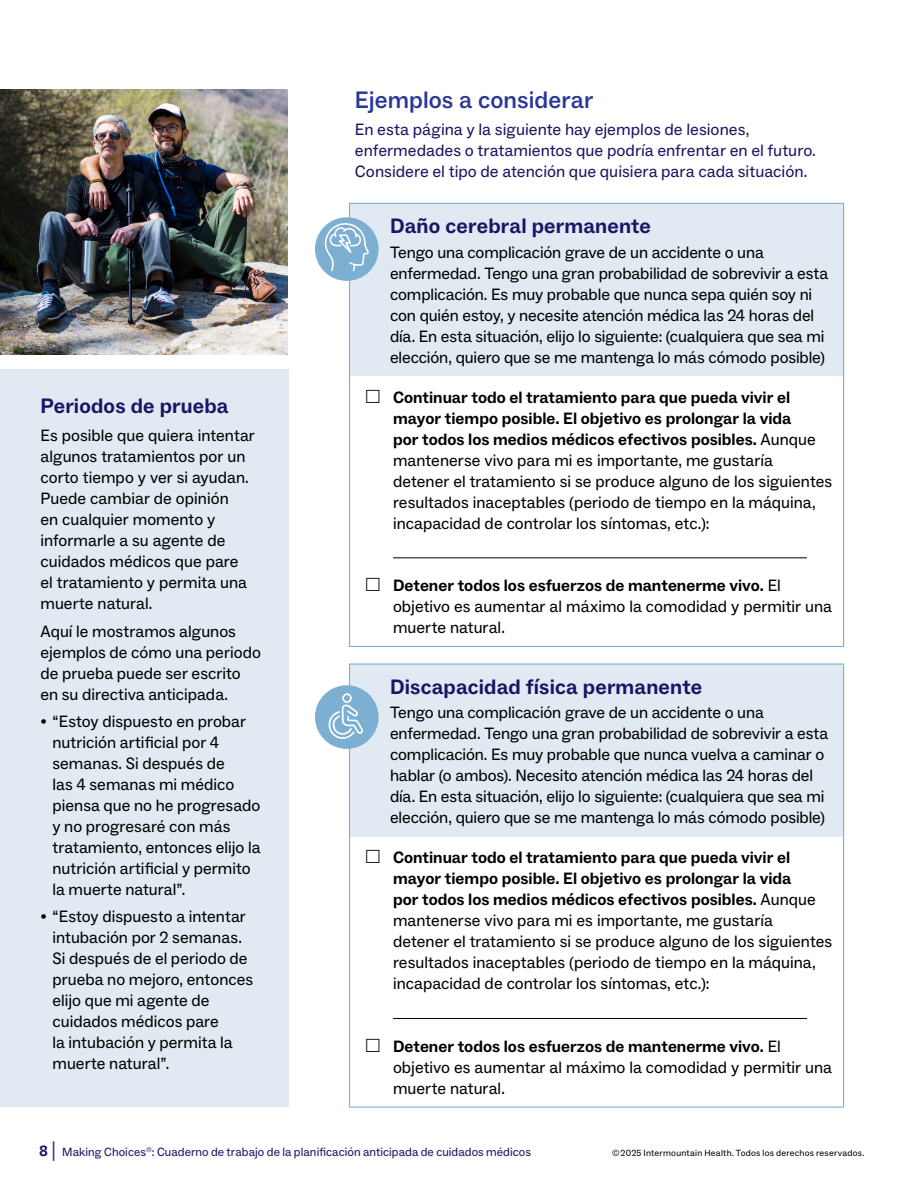
<style>
.page{position:relative;width:918px;height:1188px;background:#fff}
.page>*{position:absolute;margin:0;border:0;box-sizing:border-box;transform-origin:0 0}
.head_2{font:500 24px "ABC Social";letter-spacing:.005em;color:#293896}
.head_3{font:700 21px "ABC Social";letter-spacing:.01em;color:#1b1464}
.Main{font:16.5px/21px "ABC Social";color:#000}
.Opening_paragraph{font:16.5px/21px "ABC Social";letter-spacing:.015em;color:#1b1464}
.Main_table{font:16.5px/21px "ABC Social";letter-spacing:.005em;color:#000}
.t1{font:12px "ABC Social";letter-spacing:.005em;color:#1b1464}
.t2{font:9px "ABC Social";letter-spacing:.025em;color:#000}
.s1{font-family:"Adobe Garamond Pro"}
.s2{font-weight:700}
.s3{font-weight:700;font-size:15px}
.s4{font-size:19.5px;color:#293896}
</style>
<div class="page">
<img style="left:0;top:89px;width:288px;height:265px">
<div style="left:0;top:369px;width:288px;height:738px;background:#e1eaf2"></div>
<div style="left:350px;top:203px;width:494px;height:173px;background:#e1eaf2"></div>
<hr style="left:349px;top:203px;width:495px;height:1px;background:#7cafd1">
<hr style="left:349px;top:204px;width:1px;height:172px;background:#7cafd1">
<hr style="left:843px;top:204px;width:1px;height:172px;background:#7cafd1">
<hr style="left:349px;top:376px;width:1px;height:270px;background:#7cafd1">
<hr style="left:843px;top:376px;width:1px;height:270px;background:#7cafd1">
<hr style="left:349px;top:646px;width:495px;height:1px;background:#7cafd1">
<hr style="left:393px;top:558px;width:414px;height:1px;background:#000">
<div style="left:350px;top:664px;width:494px;height:173px;background:#e1eaf2"></div>
<hr style="left:349px;top:664px;width:495px;height:1px;background:#7cafd1">
<hr style="left:349px;top:665px;width:1px;height:172px;background:#7cafd1">
<hr style="left:843px;top:665px;width:1px;height:172px;background:#7cafd1">
<hr style="left:349px;top:837px;width:1px;height:270px;background:#7cafd1">
<hr style="left:843px;top:837px;width:1px;height:270px;background:#7cafd1">
<hr style="left:349px;top:1107px;width:495px;height:1px;background:#7cafd1">
<hr style="left:393px;top:1018px;width:414px;height:1px;background:#000">
<div style="left:315px;top:217px;width:64px;height:64px;background:#7cafd1;border-radius:50%"></div>
<svg style="left:324px;top:221px;width:46px;height:51px"></svg>
<div style="left:315px;top:685px;width:64px;height:64px;background:#7cafd1;border-radius:50%"></div>
<svg style="left:328px;top:693px;width:36px;height:46px"></svg>
<p class="head_3" style="left:40px;top:393px;width:189px">Periodos de prueba</p>
<p class="Main" style="left:40px;top:426px;width:216px">Es posible que quiera intentar algunos tratamientos por un corto tiempo y ver si ayudan.<br>Puede cambiar de opinión<br>en cualquier momento y informarle a su agente de cuidados médicos que pare el tratamiento y permita una muerte natural.</p>
<p class="Main_table" style="left:40px;top:621px;width:222px">Aquí le mostramos algunos ejemplos de cómo una periodo de prueba puede ser escrito en su directiva anticipada.</p>
<p class="Main" style="left:52px;top:711px;width:210px;text-indent:-12px"><span class="s1">•</span> “Estoy dispuesto en probar nutrición artificial por 4 semanas. Si después de<br>las 4 semanas mi médico piensa que no he progresado y no progresaré con más tratamiento, entonces elijo la nutrición artificial y permito la muerte natural”.</p>
<p class="Main" style="left:52px;top:906px;width:202px;text-indent:-12px"><span class="s1">•</span> “Estoy dispuesto a intentar intubación por 2 semanas.<br>Si después de el periodo de prueba no mejoro, entonces elijo que mi agente de cuidados médicos pare<br>la intubación y permita la muerte natural”.</p>
<p class="head_2" style="left:355px;top:85px;width:240px">Ejemplos a considerar</p>
<p class="Opening_paragraph" style="left:355px;top:120px;width:463px">En esta página y la siguiente hay ejemplos de lesiones, enfermedades o tratamientos que podría enfrentar en el futuro.<br>Considere el tipo de atención que quisiera para cada situación.</p>
<p class="head_3" style="left:390px;top:214px;width:262px">Daño cerebral permanente</p>
<p class="Main" style="left:390px;top:242px;width:440px">Tengo una complicación grave de un accidente o una enfermedad. Tengo una gran probabilidad de sobrevivir a esta complicación. Es muy probable que nunca sepa quién soy ni con quién estoy, y necesite atención médica las 24 horas del día. En esta situación, elijo lo siguiente: (cualquiera que sea mi elección, quiero que se me mantenga lo más cómodo posible)</p>
<p class="Main" style="left:393px;top:387px;width:441px"><span class="s2">Continuar todo el tratamiento para que pueda vivir el mayor tiempo posible. El objetivo es prolongar la vida<br>por todos los medios médicos efectivos posibles.</span> Aunque mantenerse vivo para mi es importante, me gustaría detener el tratamiento si se produce alguno de los siguientes resultados inaceptables (periodo de tiempo en la máquina, incapacidad de controlar los síntomas, etc.):</p>
<p class="Main" style="left:393px;top:575px;width:440px"><span class="s2">Detener todos los esfuerzos de mantenerme vivo.</span> El objetivo es aumentar al máximo la comodidad y permitir una muerte natural.</p>
<p class="head_3" style="left:390px;top:674px;width:314px">Discapacidad física permanente</p>
<p class="Main" style="left:390px;top:702px;width:440px">Tengo una complicación grave de un accidente o una enfermedad. Tengo una gran probabilidad de sobrevivir a esta complicación. Es muy probable que nunca vuelva a caminar o hablar (o ambos). Necesito atención médica las 24 horas del día. En esta situación, elijo lo siguiente: (cualquiera que sea mi elección, quiero que se me mantenga lo más cómodo posible)</p>
<p class="Main" style="left:393px;top:847px;width:441px"><span class="s2">Continuar todo el tratamiento para que pueda vivir el mayor tiempo posible. El objetivo es prolongar la vida<br>por todos los medios médicos efectivos posibles.</span> Aunque mantenerse vivo para mi es importante, me gustaría detener el tratamiento si se produce alguno de los siguientes resultados inaceptables (periodo de tiempo en la máquina, incapacidad de controlar los síntomas, etc.):</p>
<p class="Main" style="left:393px;top:1036px;width:440px"><span class="s2">Detener todos los esfuerzos de mantenerme vivo.</span> El objetivo es aumentar al máximo la comodidad y permitir una muerte natural.</p>
<p class="t1" style="left:39px;top:1145px;width:493px"><span class="s3">8</span> <span class="s4">|</span> Making Choices<sup>®</sup>: Cuaderno de trabajo de la planificación anticipada de cuidados médicos</p>
<p class="t2" style="left:612px;top:1147px;width:254px">© 2025 Intermountain Health. Todos los derechos reservados.</p>
</div>
